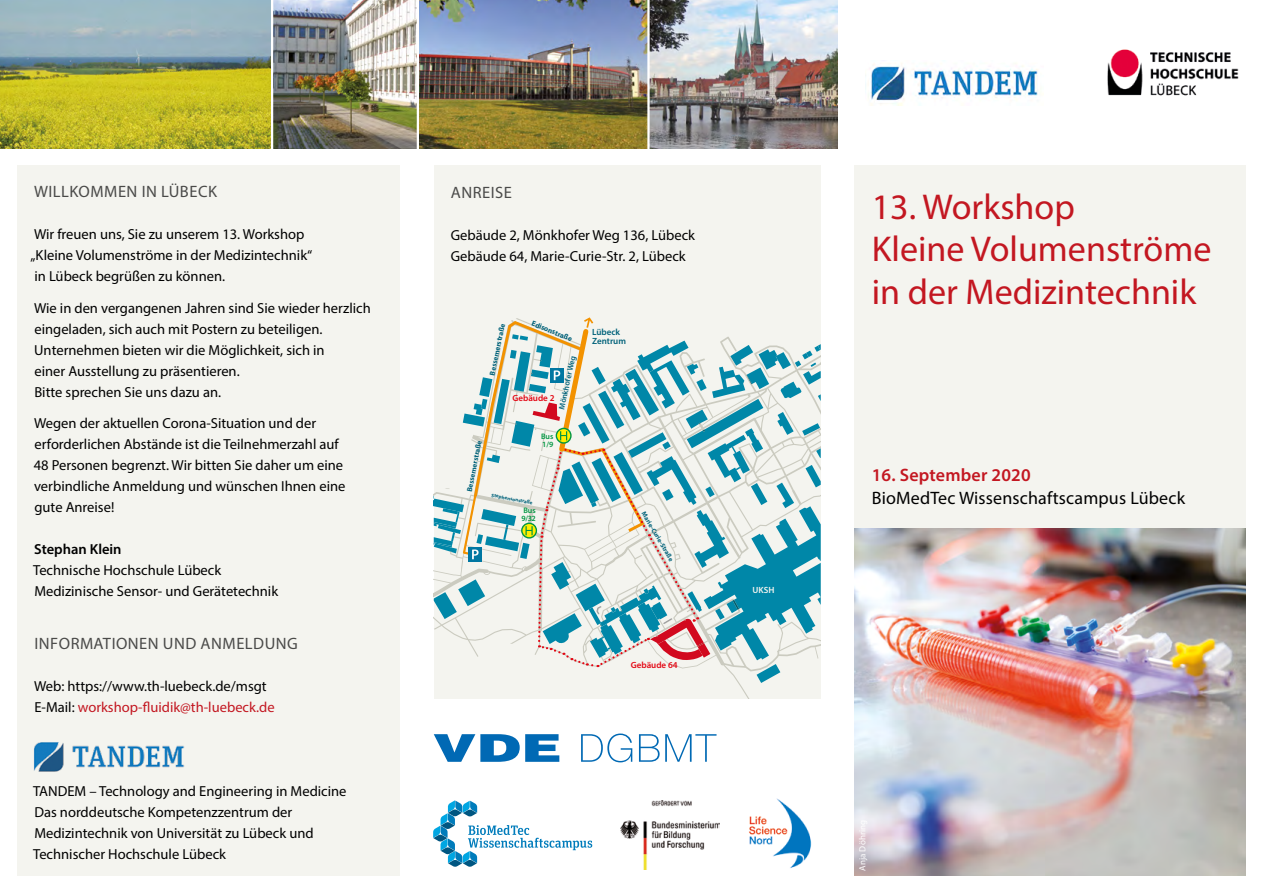
<style>
.page{position:relative;width:1263px;height:893px;background:#fff}
.page>*{position:absolute;margin:0;border:0;box-sizing:border-box;transform-origin:0 0}
.t1{font:36px/42.8px "Myriad Pro";color:#c31721}
.t2{font:18px "Myriad Pro";letter-spacing:.01em;color:#000}
.t3{font:600 18px "Myriad Pro";letter-spacing:.01em;color:#c31721}
.t4{font:16.5px "Myriad Pro";letter-spacing:.03em;color:#4a4a49}
.t5{font:14.55px/21px "Myriad Pro";color:#000}
.t6{font:600 14.55px "Myriad Pro";color:#000}
.t7{font:600 9px "Myriad Pro";color:#e30613}
.t8{font:600 9px/8.7px "Myriad Pro";color:#006179}
.t9{font:9px "Myriad Pro";letter-spacing:.01em;color:#fff}
.t10{font:600 9px "Myriad Pro";color:#f4f4ef}
.t11{font:600 7.95px/7.9px "Myriad Pro";color:#009641}
.t12{font:600 7.95px "Myriad Pro";color:#006179}
.t13{font:700 7.35px "Myriad Pro";color:#006179}
.t14{font:700 6.6px "Myriad Pro";color:#006179}
.t15{font:700 5.1px "Myriad Pro";color:#006179}
.s1{color:#c31721}
</style>
<div class="page">
<div style="left:434px;top:166px;width:387px;height:493px;background:#f4f4ef"></div>
<div style="left:17px;top:166px;width:383px;height:710px;background:#f4f4ef"></div>
<img style="left:0;top:0;width:647px;height:149px">
<img style="left:650px;top:0;width:188px;height:149px">
<img style="left:33px;top:742px;width:152px;height:30px">
<div style="left:855px;top:166px;width:391px;height:710px;background:#f4f4ef"></div>
<img style="left:854px;top:528px;width:392px;height:348px">
<img style="left:865px;top:63px;width:173px;height:42px">
<img style="left:1107px;top:49px;width:132px;height:47px">
<img style="left:749px;top:798px;width:63px;height:70px">
<img style="left:621px;top:801px;width:98px;height:68px">
<svg style="left:433px;top:800px;width:159px;height:67px"></svg>
<svg style="left:434px;top:733px;width:282px;height:29px"></svg>
<hr style="left:271px;top:0;width:2px;height:154px;background:#fff">
<hr style="left:417px;top:0;width:2px;height:154px;background:#fff">
<div style="left:434px;top:683px;width:387px;height:15px;background:#f4f4ef"></div>
<svg style="left:434px;top:317px;width:387px;height:366px"></svg>
<p class="t4" style="left:34px;top:182px;width:184px">WILLKOMMEN IN LÜBECK</p>
<p class="t5" style="left:30px;top:224px;width:283px">Wir freuen uns, Sie zu unserem 13. Workshop „Kleine Volumenströme in der Medizintechnik“ in Lübeck begrüßen zu können.</p>
<p class="t5" style="left:34px;top:297px;width:338px">Wie in den vergangenen Jahren sind Sie wieder herzlich eingeladen, sich auch mit Postern zu beteiligen.<br>Unternehmen bieten wir die Möglichkeit, sich in<br>einer Ausstellung zu präsentieren.<br>Bitte sprechen Sie uns dazu an.</p>
<p class="t5" style="left:34px;top:413px;width:313px">Wegen der aktuellen Corona-Situation und der erforderlichen Abstände ist die Teilnehmerzahl auf 48 Personen begrenzt. Wir bitten Sie daher um eine verbindliche Anmeldung und wünschen Ihnen eine gute Anreise!</p>
<p class="t6" style="left:34px;top:540px;width:89px">Stephan Klein</p>
<p class="t5" style="left:33px;top:560px;width:247px">Technische Hochschule Lübeck<br>Medizinische Sensor- und Gerätetechnik</p>
<p class="t4" style="left:34px;top:633px;width:265px">INFORMATIONEN UND ANMELDUNG</p>
<p class="t5" style="left:34px;top:675px;width:242px">Web: https://www.th-luebeck.de/msgt<br>E-Mail: <span class="s1">workshop-fluidik@th-luebeck.de</span></p>
<p class="t5" style="left:33px;top:780px;width:315px">TANDEM – Technology and Engineering in Medicine Das norddeutsche Kompetenzzentrum der Medizintechnik von Universität zu Lübeck und Technischer Hochschule Lübeck</p>
<p class="t4" style="left:451px;top:182px;width:63px">ANREISE</p>
<p class="t5" style="left:451px;top:224px;width:246px">Gebäude 2, Mönkhofer Weg 136, Lübeck<br>Gebäude 64, Marie-Curie-Str. 2, Lübeck</p>
<p class="t13" style="left:534px;top:319px;width:44px;rotate:21deg">Edisonstraße</p>
<p class="t13" style="left:487px;top:374px;width:54px;rotate:-78deg">Bessemerstraße</p>
<p class="t12" style="left:557px;top:408px;width:56px;rotate:-78deg">Mönkhofer Weg</p>
<p class="t7" style="left:512px;top:392px;width:44px">Gebäude 2</p>
<p class="t13" style="left:465px;top:491px;width:54px;rotate:-79deg">Bessemerstraße</p>
<p class="t11" style="left:541px;top:432px;width:14px">Bus<br>1/9</p>
<p class="t15" style="left:492px;top:492px;width:43px;rotate:11deg">Stephensonstraße</p>
<p class="t11" style="left:521px;top:506px;width:16px">Bus<br>9/32</p>
<p class="t8" style="left:592px;top:328px;width:35px">Lübeck<br>Zentrum</p>
<p class="t14" style="left:647px;top:510px;width:58px;rotate:60deg">Marie-Curie-Straße</p>
<p class="t7" style="left:631px;top:659px;width:49px">Gebäude 64</p>
<p class="t10" style="left:753px;top:584px;width:23px">UKSH</p>
<h1 class="t1" style="left:872px;top:185px;width:341px">13. Workshop<br>Kleine Volumenströme in der Medizintechnik</h1>
<p class="t3" style="left:872px;top:464px;width:160px">16. September 2020</p>
<p class="t2" style="left:872px;top:487px;width:315px">BioMedTec Wissenschaftscampus Lübeck</p>
<p class="t9" style="left:857px;top:871px;width:52px;rotate:-90deg">Anja Döhring</p>
</div>
